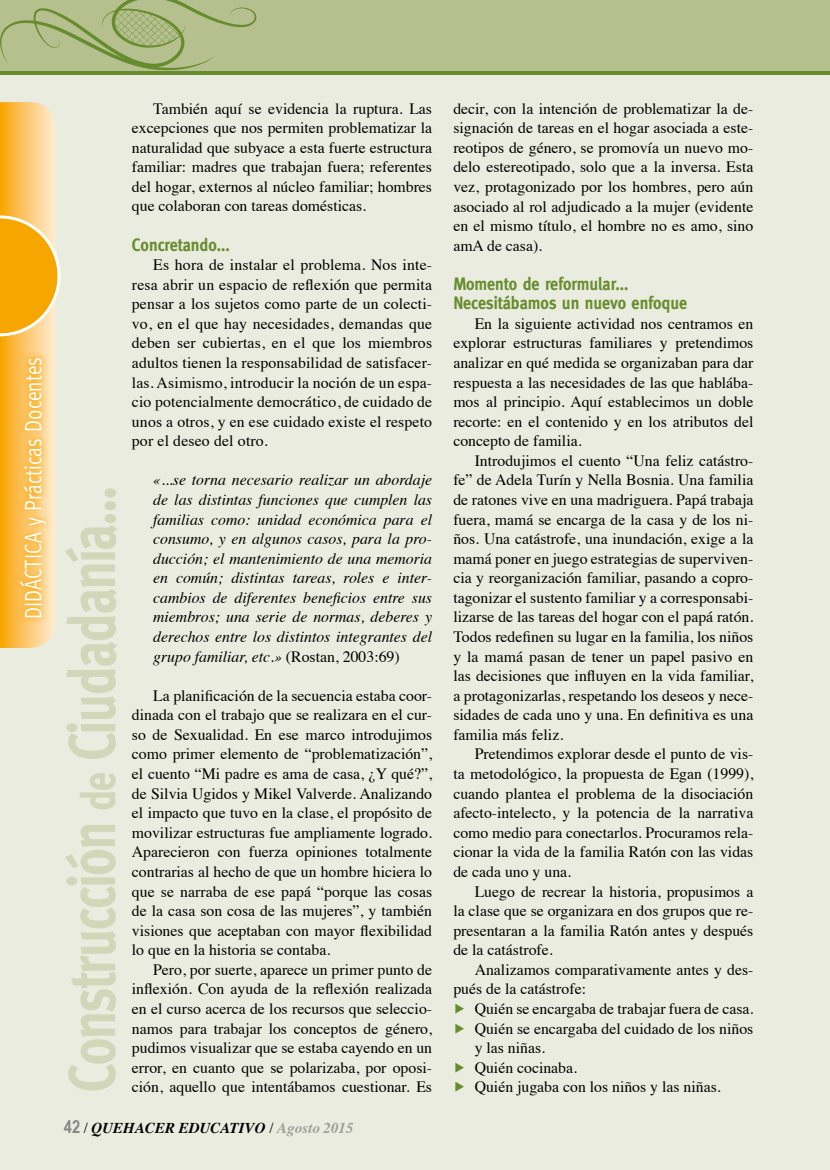
<style>
.page{position:relative;width:830px;height:1170px;background:#fff}
.page>*{position:absolute;margin:0;border:0;box-sizing:border-box;transform-origin:0 0}
.t1{font:700 66px "Meta";letter-spacing:-.025em;color:#d2d7ba;scale:.8 1}
.t2{font:24px "Meta";color:#fff;scale:.8 1}
.t3{font:700 18px/19.5px "Meta";color:#678c2e;scale:.9 1}
.t4{font:15.75px/19.5px "Times";color:#000;text-align:justify}
.t5{font:italic 15.75px/19.5px "Times";color:#000;text-align:justify}
.t6{font:italic 700 15px "Times";color:#000}
.s1{font-size:48px}
.s2{font-style:normal}
.s3{font-family:"Arial Narrow";font-style:normal;font-size:18px;color:#878787}
.s4{font-weight:400;font-style:normal}
.s5{color:#9d9d9c}
.s6{color:#678c2e}
</style>
<div class="page">
<div style="left:0;top:0;width:829px;height:1169px;background:#e9ecde"></div>
<svg style="left:0;top:102px;width:60px;height:546px"></svg>
<svg style="left:12px;top:350px;width:41px;height:275px"></svg>
<svg style="left:0;top:70px;width:829px;height:4px;fill:#678c2e"></svg>
<div style="left:0;top:0;width:829px;height:70px;background:#b6c08f"></div>
<svg style="left:0;top:0;width:256px;height:70px"></svg>
<h2 class="t2" style="left:19px;top:619px;width:329px;rotate:-90deg">DIDÁCTICA y Prácticas Docentes</h2>
<h1 class="t1" style="left:54px;top:1091px;width:759px;rotate:-90deg">Construcción <span class="s1">de</span> Ciudadanía...</h1>
<p class="t4" style="left:132px;top:97px;width:301px;text-indent:21px">También aquí se evidencia la ruptura. Las excepciones que nos permiten problematizar la naturalidad que subyace a esta fuerte estructura familiar: madres que trabajan fuera; referentes del hogar, externos al núcleo familiar; hombres que colaboran con tareas domésticas.</p>
<p class="t3" style="left:132px;top:234px;width:110px">Concretando...</p>
<p class="t4" style="left:132px;top:254px;width:301px;text-indent:21px">Es hora de instalar el problema. Nos inte&shy;resa abrir un espacio de reflexión que permita pensar a los sujetos como parte de un colecti&shy;vo, en el que hay necesidades, demandas que deben ser cubiertas, en el que los miembros adultos tienen la responsabilidad de satisfacer&shy;las. Asimismo, introducir la noción de un espa&shy;cio potencialmente democrático, de cuidado de unos a otros, y en ese cuidado existe el respeto por el deseo del otro.</p>
<p class="t5" style="left:153px;top:469px;width:280px">«...se torna necesario realizar un abordaje de las distintas funciones que cumplen las familias como: unidad económica para el consumo, y en algunos casos, para la pro&shy;ducción; el mantenimiento de una memoria en común; distintas tareas, roles e inter&shy;cambios de diferentes beneficios entre sus miembros; una serie de normas, deberes y derechos entre los distintos integrantes del grupo familiar, etc.» <span class="s2">(Rostan, 2003:69)</span></p>
<p class="t4" style="left:132px;top:684px;width:301px;text-indent:21px">La planificación de la secuencia estaba coor&shy;dinada con el trabajo que se realizara en el cur&shy;so de Sexualidad. En ese marco introdujimos como primer elemento de “problematización”, el cuento “Mi padre es ama de casa, ¿Y qué?”, de Silvia Ugidos y Mikel Valverde. Analizando el impacto que tuvo en la clase, el propósito de movilizar estructuras fue ampliamente logrado.<br>Aparecieron con fuerza opiniones totalmente contrarias al hecho de que un hombre hiciera lo que se narraba de ese papá “porque las cosas de la casa son cosa de las mujeres”, y también visiones que aceptaban con mayor flexibilidad lo que en la historia se contaba.</p>
<p class="t4" style="left:132px;top:958px;width:301px;text-indent:21px">Pero, por suerte, aparece un primer punto de inflexión. Con ayuda de la reflexión realizada en el curso acerca de los recursos que seleccio&shy;namos para trabajar los conceptos de género, pudimos visualizar que se estaba cayendo en un error, en cuanto que se polarizaba, por oposi&shy;ción, aquello que intentábamos cuestionar. Es</p>
<p class="t6" style="left:64px;top:1113px;width:291px"><span class="s3">42</span> <span class="s4">/</span> QUEHACER EDUCATIVO <span class="s4">/</span> <span class="s5">Agosto 2015</span></p>
<p class="t4" style="left:453px;top:97px;width:301px">decir, con la intención de problematizar la de&shy;signación de tareas en el hogar asociada a este&shy;reotipos de género, se promovía un nuevo mo&shy;delo estereotipado, solo que a la inversa. Esta vez, protagonizado por los hombres, pero aún asociado al rol adjudicado a la mujer (evidente en el mismo título, el hombre no es amo, sino amA de casa).</p>
<p class="t3" style="left:453px;top:274px;width:261px">Momento de reformular...<br>Necesitábamos un nuevo enfoque</p>
<p class="t4" style="left:453px;top:312px;width:301px;text-indent:21px">En la siguiente actividad nos centramos en explorar estructuras familiares y pretendimos analizar en qué medida se organizaban para dar respuesta a las necesidades de las que hablába&shy;mos al principio. Aquí establecimos un doble recorte: en el contenido y en los atributos del concepto de familia.</p>
<p class="t4" style="left:453px;top:449px;width:301px;text-indent:21px">Introdujimos el cuento “Una feliz catástro&shy;fe” de Adela Turín y Nella Bosnia. Una familia de ratones vive en una madriguera. Papá trabaja fuera, mamá se encarga de la casa y de los ni&shy;ños. Una catástrofe, una inundación, exige a la mamá poner en juego estrategias de superviven&shy;cia y reorganización familiar, pasando a copro&shy;tagonizar el sustento familiar y a corresponsabi&shy;lizarse de las tareas del hogar con el papá ratón.<br>Todos redefinen su lugar en la familia, los niños y la mamá pasan de tener un papel pasivo en las decisiones que influyen en la vida familiar, a protagonizarlas, respetando los deseos y nece&shy;sidades de cada uno y una. En definitiva es una familia más feliz.</p>
<p class="t4" style="left:453px;top:743px;width:301px;text-indent:21px">Pretendimos explorar desde el punto de vis&shy;ta metodológico, la propuesta de Egan (1999), cuando plantea el problema de la disociación afecto-intelecto, y la potencia de la narrativa como medio para conectarlos. Procuramos rela&shy;cionar la vida de la familia Ratón con las vidas de cada uno y una.</p>
<p class="t4" style="left:453px;top:880px;width:301px;text-indent:21px">Luego de recrear la historia, propusimos a la clase que se organizara en dos grupos que re&shy;presentaran a la familia Ratón antes y después de la catástrofe.</p>
<p class="t4" style="left:474px;top:958px;width:280px">Analizamos comparativamente antes y des-</p>
<p class="t4" style="left:453px;top:977px;width:134px">pués de la catástrofe:</p>
<p class="t4" style="left:453px;top:997px;width:301px"><span class="s6">▶</span> Quién se encargaba de trabajar fuera de casa.</p>
<p class="t4" style="left:453px;top:1017px;width:301px"><span class="s6">▶</span> Quién se encargaba del cuidado de los niños</p>
<p class="t4" style="left:474px;top:1036px;width:72px">y las niñas.</p>
<p class="t4" style="left:453px;top:1056px;width:125px"><span class="s6">▶</span> Quién cocinaba.</p>
<p class="t4" style="left:453px;top:1075px;width:269px"><span class="s6">▶</span> Quién jugaba con los niños y las niñas.</p>
</div>
